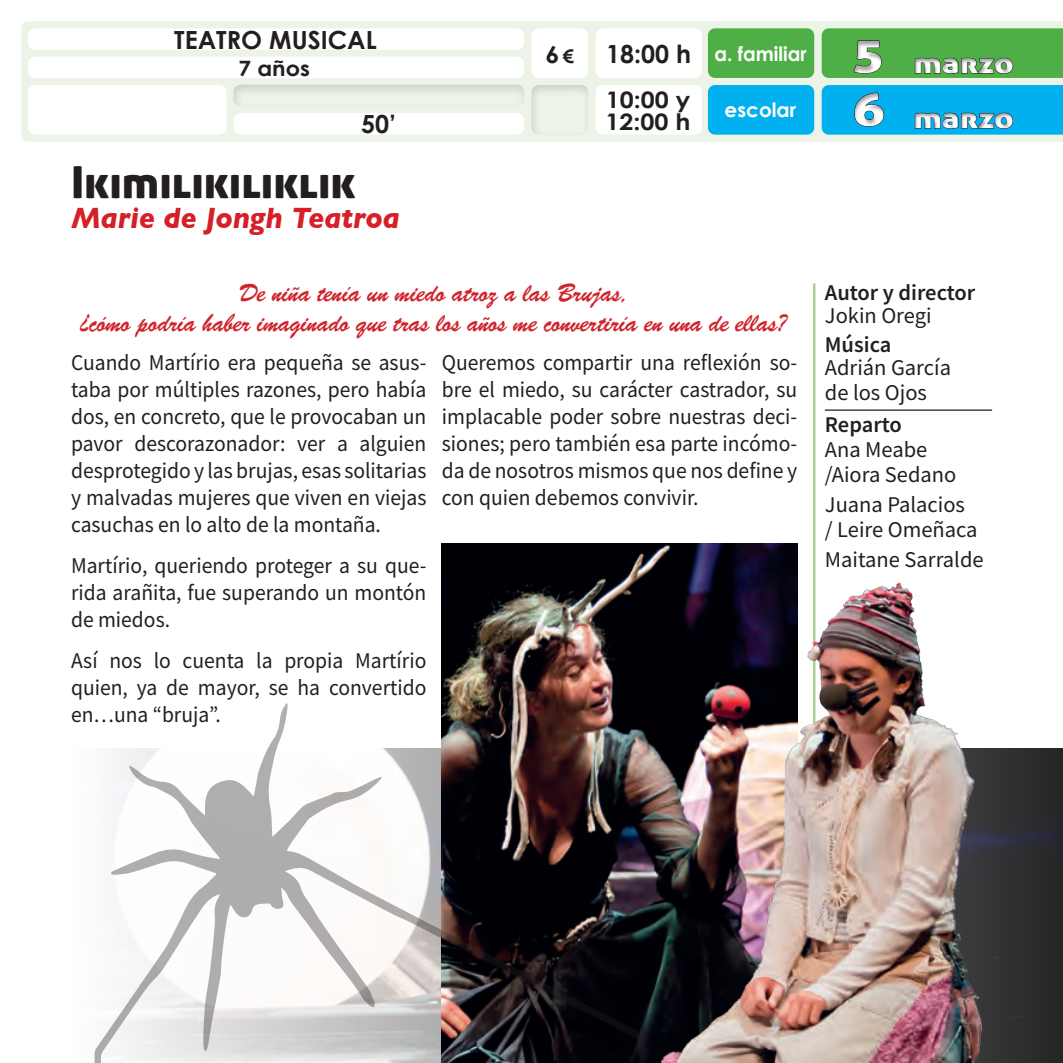
<style>
.page{position:relative;width:1063px;height:1063px;background:#fff}
.page>*{position:absolute;margin:0;border:0;box-sizing:border-box;transform-origin:0 0}
.t1{font:45px "Aller Display";color:#fff;scale:1.25 1}
.t2{font:44px "Aller Display";color:#231f20}
.t3{font:italic 700 30px "Gill Sans";color:#d61f26;scale:.96 1}
.t4{font:28px "Aller Display";color:#fff;scale:1.21 1}
.t5{font:25px/30px "Brush Script";color:#d1232a;text-align:center}
.t6{font:700 25px "Century Gothic";color:#231f20}
.t7{font:700 23.5px "Century Gothic";color:#231f20;scale:1.06 1}
.t8{font:700 22.75px/22.5px "Century Gothic";color:#231f20;scale:1.1 1}
.t9{font:22.5px/27px "Source Sans Pro";color:#231f20;text-align:justify;scale:.96 1}
.t10{font:22.5px/25px "Source Sans Pro";color:#231f20}
.t11{font:600 22.5px/22.5px "Source Sans Pro";color:#231f20}
.t12{font:700 21.25px "Century Gothic";color:#231f20;scale:1.06 1}
.t13{font:700 20px "Century Gothic";color:#fff;scale:.96 1}
.t14{font:700 20px "Century Gothic";color:#fff}
.s1{font-size:18.75px}
.s2{font-weight:400}
.s3{font-weight:600}
</style>
<div class="page">
<div style="left:21px;top:21px;width:1042px;height:121px;background:#ebf4e7"></div>
<img style="left:442px;top:544px;width:355px;height:159px">
<hr style="left:825px;top:410px;width:167px;height:1px;background:#231f20">
<div style="left:817px;top:78px;width:152px;height:62px;background:#231f20;opacity:.4"></div>
<div style="left:817px;top:22px;width:150px;height:62px;background:#ebf4e7"></div>
<svg style="left:822px;top:85px;width:241px;height:50px;background:#03aae6"></svg>
<div style="left:889px;top:97px;width:174px;height:42px;background:#231f20;opacity:.4"></div>
<svg style="left:822px;top:28px;width:241px;height:50px;background:#4faa48"></svg>
<div style="left:889px;top:42px;width:174px;height:42px;background:#231f20;opacity:.4"></div>
<div style="left:708px;top:28px;width:106px;height:50px;background:#4faf47;border-radius:7px"></div>
<div style="left:708px;top:85px;width:106px;height:50px;background:#00b0ef;border-radius:7px"></div>
<div style="left:28px;top:28px;width:496px;height:22px;background:#fff;border-radius:7px"></div>
<div style="left:230px;top:76px;width:295px;height:34px;background:#231f20;opacity:.2"></div>
<div style="left:28px;top:57px;width:496px;height:21px;background:#fff;border-radius:7px"></div>
<div style="left:234px;top:113px;width:290px;height:22px;background:#fff;border-radius:7px"></div>
<div style="left:28px;top:85px;width:198px;height:50px;background:#fff;border-radius:7px"></div>
<div style="left:528px;top:81px;width:62px;height:55px;background:#231f20;opacity:.2"></div>
<div style="left:596px;top:28px;width:106px;height:50px;background:#fff;border-radius:7px"></div>
<div style="left:531px;top:28px;width:57px;height:50px;background:#fff;border-radius:7px"></div>
<div style="left:596px;top:85px;width:106px;height:50px;background:#fff;border-radius:7px"></div>
<hr style="left:813px;top:283px;width:3px;height:780px;background:#a9d099">
<img style="left:636px;top:568px;width:427px;height:495px">
<svg style="left:94px;top:703px;width:554px;height:360px"></svg>
<p class="t6" style="left:174px;top:24px;width:204px">TEATRO MUSICAL</p>
<p class="t12" style="left:238px;top:55px;width:69px">7 años</p>
<p class="t6" style="left:361px;top:108px;width:36px">50’</p>
<p class="t2" style="left:71px;top:155px;width:286px">Ikimilikiliklik</p>
<p class="t3" style="left:71px;top:201px;width:344px">Marie de Jongh Teatroa</p>
<p class="t7" style="left:545px;top:39px;width:29px">6<span class="s1">€</span></p>
<p class="t6" style="left:606px;top:38px;width:86px">18:00 h</p>
<p class="t8" style="left:606px;top:88px;width:79px">10:00 y<br>12:00 h</p>
<p class="t13" style="left:714px;top:41px;width:98px">a. familiar</p>
<p class="t14" style="left:725px;top:98px;width:73px">escolar</p>
<h1 class="t1" style="left:853px;top:26px;width:26px">5</h1>
<h1 class="t1" style="left:852px;top:81px;width:28px">6</h1>
<p class="t4" style="left:913px;top:45px;width:84px">marzo</p>
<p class="t4" style="left:913px;top:100px;width:84px">marzo</p>
<p class="t5" style="left:80px;top:279px;width:709px">De niña tenía un miedo atroz a las Brujas,<br>¿cómo podría haber imaginado que tras los años me convertiría en una de ellas?</p>
<p class="t9" style="left:71px;top:349px;width:372px">Cuando Martírio era pequeña se asus&shy;taba por múltiples razones, pero había dos, en concreto, que le provocaban un pavor descorazonador: ver a alguien desprotegido y las brujas, esas solitarias y malvadas mujeres que viven en viejas casuchas en lo alto de la montaña.</p>
<p class="t9" style="left:71px;top:552px;width:372px">Martírio, queriendo proteger a su que&shy;rida arañita, fue superando un montón de miedos.</p>
<p class="t9" style="left:71px;top:647px;width:372px">Así nos lo cuenta la propia Martírio quien, ya de mayor, se ha convertido en…una “bruja”.</p>
<p class="t9" style="left:442px;top:349px;width:372px">Queremos compartir una reflexión so&shy;bre el miedo, su carácter castrador, su implacable poder sobre nuestras deci&shy;siones; pero también esa parte incómo&shy;da de nosotros mismos que nos define y con quien debemos convivir.</p>
<p class="t11" style="left:825px;top:281px;width:152px">Autor y director<br><span class="s2">Jokin Oregi</span></p>
<p class="t10" style="left:825px;top:334px;width:128px;line-height:22.5px"><span class="s3">Música<br></span>Adrián García</p>
<p class="t10" style="left:825px;top:380px;width:104px">de los Ojos</p>
<p class="t10" style="left:825px;top:412px;width:133px"><span class="s3">Reparto<br></span>Ana Meabe /Aiora Sedano</p>
<p class="t10" style="left:825px;top:492px;width:154px">Juana Palacios / Leire Omeñaca</p>
<p class="t10" style="left:825px;top:547px;width:160px">Maitane Sarralde</p>
</div>
